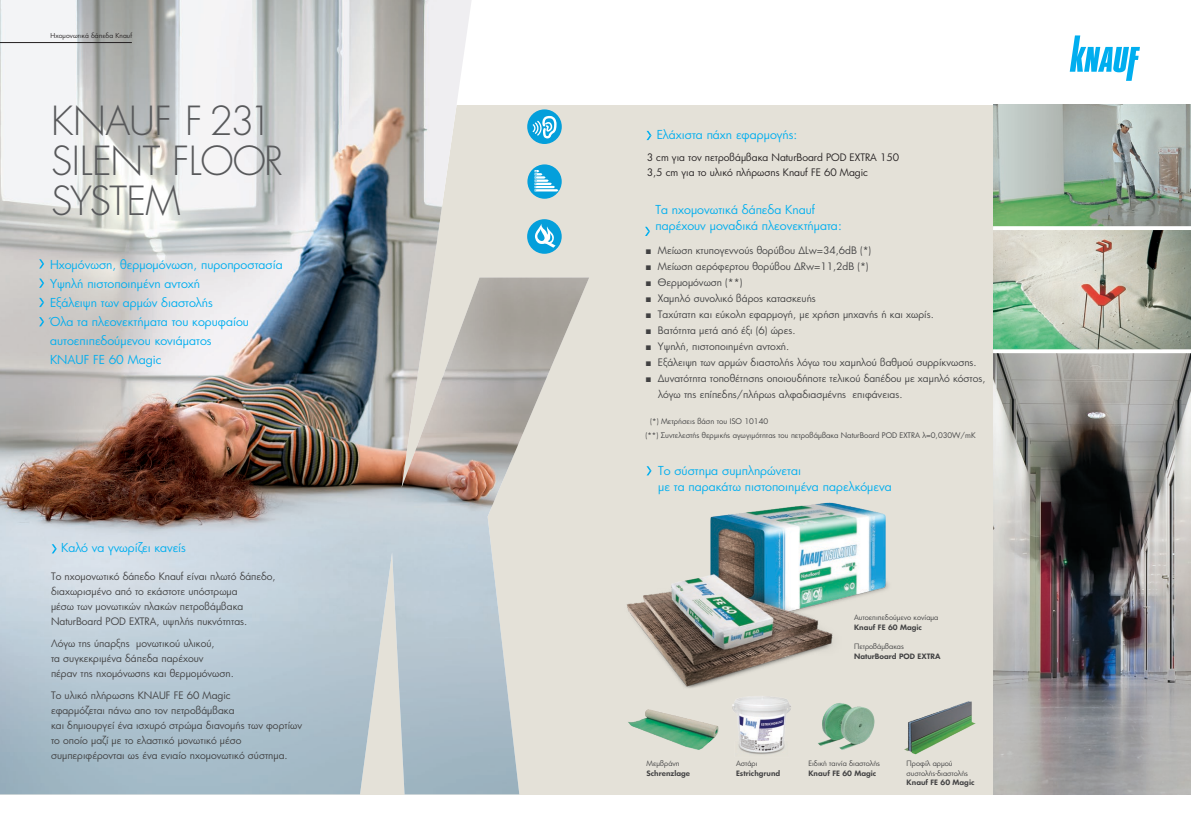
<style>
.page{position:relative;width:1191px;height:837px;background:#fff}
.page>*{position:absolute;margin:0;border:0;box-sizing:border-box;transform-origin:0 0}
.t1{font:300 39px/40px "PF Futura Neu";letter-spacing:-.025em;color:#58595b}
.t2{font:12px/19px "PF Futura Neu";color:#00aeef}
.t3{font:10px/15px "PF Futura Neu";color:#414142}
.t4{font:10px/15px "PF Futura Neu";color:#231f20}
.t5{font:7.5px/14px "PF Futura Neu";color:#414142}
.t6{font:7.2px/9.9px "PF Futura Neu";color:#414142}
.t7{font:600 7.2px "PF Futura Neu";color:#414142}
.t8{font:6.6px "PF Futura Neu";letter-spacing:.01em;color:#231f20}
.s1{font-family:"Arial"}
</style>
<div class="page">
<div style="left:0;top:105px;width:1191px;height:689px;background:#e4e1d8"></div>
<img style="left:0;top:0;width:589px;height:794px">
<svg style="left:645px;top:227px;width:5px;height:9px"></svg>
<svg style="left:646px;top:131px;width:5px;height:9px"></svg>
<svg style="left:39px;top:259px;width:5px;height:9px"></svg>
<svg style="left:39px;top:278px;width:5px;height:10px"></svg>
<svg style="left:39px;top:298px;width:5px;height:9px"></svg>
<svg style="left:39px;top:317px;width:5px;height:9px"></svg>
<hr style="left:0;top:42px;width:132px;height:1px;background:#231f20">
<svg style="left:52px;top:544px;width:5px;height:9px"></svg>
<img style="left:993px;top:105px;width:198px;height:689px">
<svg style="left:1069px;top:35px;width:71px;height:46px"></svg>
<img style="left:626px;top:470px;width:262px;height:218px">
<svg style="left:993px;top:226px;width:198px;height:4px"></svg>
<svg style="left:993px;top:349px;width:198px;height:4px"></svg>
<div style="left:527px;top:219px;width:34px;height:35px;background:#049fdb;border-radius:50%"></div>
<svg style="left:535px;top:223px;width:21px;height:25px"></svg>
<svg style="left:527px;top:109px;width:35px;height:35px"></svg>
<svg style="left:532px;top:116px;width:24px;height:22px"></svg>
<svg style="left:527px;top:164px;width:35px;height:35px"></svg>
<svg style="left:534px;top:170px;width:24px;height:21px"></svg>
<img style="left:904px;top:701px;width:72px;height:54px">
<img style="left:628px;top:709px;width:91px;height:41px">
<img style="left:818px;top:703px;width:57px;height:47px">
<svg style="left:646px;top:466px;width:5px;height:9px"></svg>
<img style="left:732px;top:696px;width:59px;height:59px">
<p class="t8" style="left:50px;top:31px;width:83px">Ηχομονωτικά δάπεδα Knauf</p>
<h1 class="t1" style="left:51px;top:100px;width:233px">KNAUF F 231<br>SILENT FLOOR<br>SYSTEM</h1>
<p class="t2" style="left:50px;top:255px;width:234px">Ηχομόνωση, θερμομόνωση, πυροπροστασία<br>Υψηλή πιστοποιημένη αντοχή<br>Εξάλειψη των αρμών διαστολής<br>Όλα τα πλεονεκτήματα του κορυφαίου αυτοεπιπεδούμενου κονιάματος<br>KNAUF FE 60 Magic</p>
<p class="t2" style="left:61px;top:538px;width:126px">Καλό να γνωρίζει κανείς</p>
<p class="t3" style="left:51px;top:568px;width:226px">Το ηχομονωτικό δάπεδο Knauf είναι πλωτό δάπεδο, διαχωρισμένo από το εκάστοτε υπόστρωμα<br>μέσω των μονωτικών πλακών πετροβάμβακα NaturBoard POD EXTRA, υψηλής πυκνότητας.</p>
<p class="t3" style="left:51px;top:635px;width:184px">Λόγω της ύπαρξης μονωτικού υλικού,<br>τα συγκεκριμένα δάπεδα παρέχουν<br>πέραν της ηχομόνωσης και θερμομόνωση.</p>
<p class="t3" style="left:51px;top:687px;width:252px">Το υλικό πλήρωσης KNAUF FE 60 Magic<br>εφαρμόζεται πάνω απο τον πετροβάμβακα<br>και δημιουργεί ένα ισχυρό στρώμα διανομής των φορτίων το οποίο μαζί με το ελαστικό μονωτικό μέσο συμπεριφέρονται ως ένα ενιαίο ηχομονωτικό σύστημα.</p>
<p class="t2" style="left:656px;top:125px;width:142px">Ελάχιστα πάχη εφαρμογής:</p>
<p class="t4" style="left:647px;top:150px;width:254px">3 cm για τον πετροβάμβακα NaturBoard POD EXTRA 150<br>3,5 cm για το υλικό πλήρωσης Knauf FE 60 Magic</p>
<p class="t2" style="left:655px;top:202px;width:188px;line-height:16px">Τα ηχομονωτικά δάπεδα Knauf παρέχουν μοναδικά πλεονεκτήματα:</p>
<p class="t3" style="left:645px;top:243px;width:227px"><span class="s1">■</span> Μείωση κτυπογεννούς θορύβου ΔLw=34,6dB (*)</p>
<p class="t3" style="left:645px;top:259px;width:224px"><span class="s1">■</span> Μείωση αερόφερτου θορύβου ΔRw=11,2dB (*)</p>
<p class="t3" style="left:645px;top:275px;width:98px"><span class="s1">■</span> Θερμομόνωση (**)</p>
<p class="t3" style="left:645px;top:291px;width:172px"><span class="s1">■</span> Χαμηλό συνολικό βάρος κατασκευής</p>
<p class="t3" style="left:645px;top:307px;width:290px"><span class="s1">■</span> Ταχύτατη και εύκολη εφαρμογή, με χρήση μηχανής ή και χωρίς.</p>
<p class="t3" style="left:645px;top:323px;width:151px"><span class="s1">■</span> Βατότητα μετά από έξι (6) ώρες.</p>
<p class="t3" style="left:645px;top:339px;width:145px"><span class="s1">■</span> Υψηλή, πιστοποιημένη αντοχή.</p>
<p class="t3" style="left:645px;top:355px;width:333px"><span class="s1">■</span> Εξάλειψη των αρμών διαστολής λόγω του χαμηλού βαθμού συρρίκνωσης.</p>
<p class="t3" style="left:658px;top:370px;width:329px;line-height:16px;text-indent:-13px"><span class="s1">■</span> Δυνατότητα τοποθέτησης οποιουδήποτε τελικού δαπέδου με χαμηλό κόστος, λόγω της επίπεδης/πλήρως αλφαδιασμένης επιφάνειας.</p>
<p class="t5" style="left:645px;top:413px;width:331px;text-indent:5px">(*) Μετρήσεις βάση του ISO 10140<br>(**) Συντελεστής θερμικής αγωγιμότητας του πετροβάμβακα NaturBoard POD EXTRA λ=0,030W/mK</p>
<p class="t2" style="left:658px;top:462px;width:235px;line-height:16px">Το σύστημα συμπληρώνεται<br>με τα παρακάτω πιστοποιημένα παρελκόμενα</p>
<p class="t6" style="left:646px;top:757px;width:35px">Μεμβράνη</p>
<p class="t7" style="left:646px;top:767px;width:45px">Schrenzlage</p>
<p class="t6" style="left:854px;top:612px;width:86px">Αυτοεπιπεδούμενο κονίαμα</p>
<p class="t7" style="left:854px;top:622px;width:69px">Knauf FE 60 Magic</p>
<p class="t6" style="left:854px;top:641px;width:51px">Πετροβάμβακας</p>
<p class="t7" style="left:854px;top:651px;width:88px">NaturBoard POD EXTRA</p>
<p class="t6" style="left:736px;top:757px;width:23px">Αστάρι</p>
<p class="t7" style="left:736px;top:767px;width:46px">Estrichgrund</p>
<p class="t6" style="left:808px;top:757px;width:73px">Ειδική ταινία διαστολής</p>
<p class="t7" style="left:808px;top:767px;width:69px">Knauf FE 60 Magic</p>
<p class="t6" style="left:906px;top:757px;width:63px">Προφίλ αρμού συστολής-διαστολής</p>
<p class="t7" style="left:906px;top:777px;width:69px">Knauf FE 60 Magic</p>
</div>
